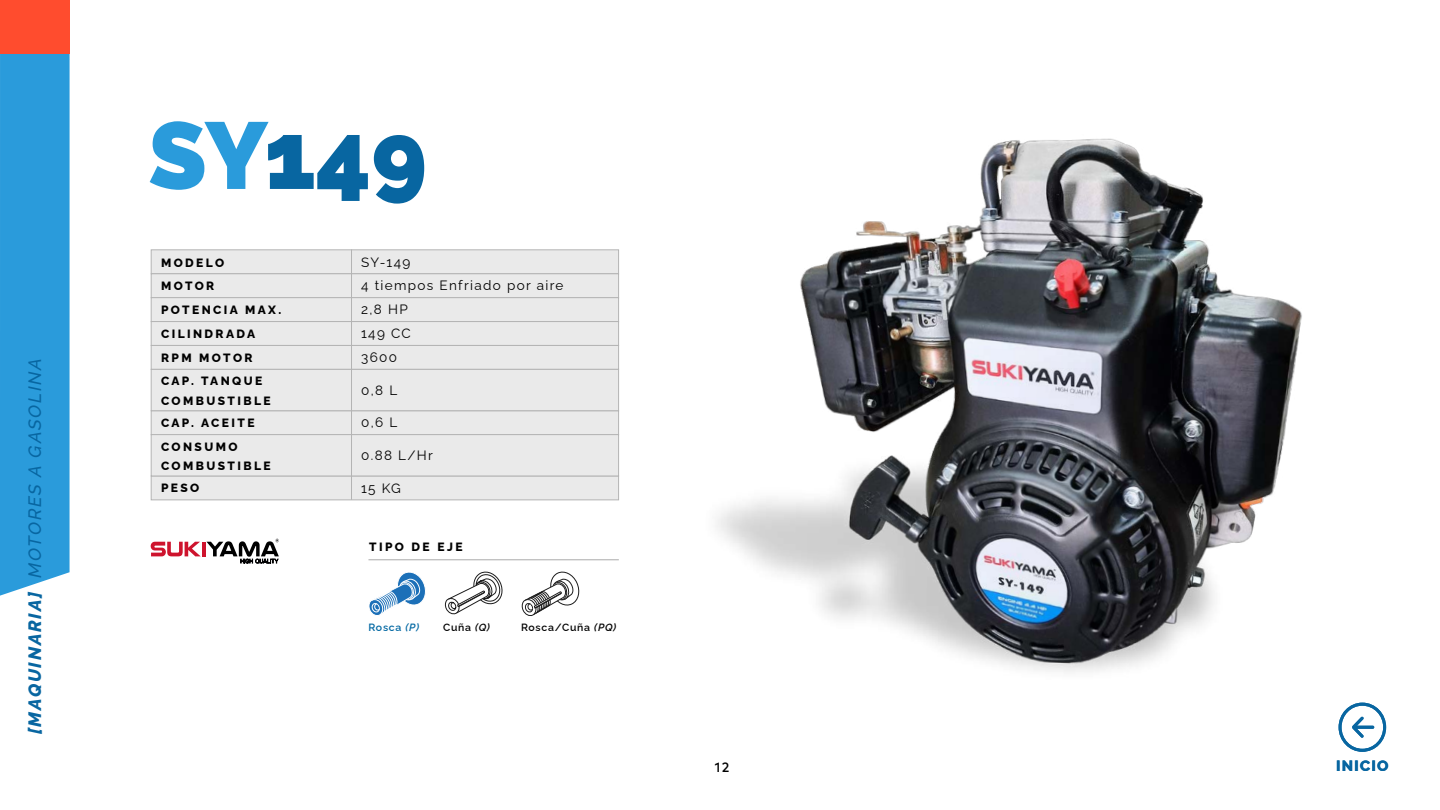
<style>
.page{position:relative;width:1440px;height:810px;background:#fff}
.page>*{position:absolute;margin:0;border:0;box-sizing:border-box;transform-origin:0 0}
.t1{font:900 94.5px "Raleway";letter-spacing:-.01em;color:#0866a1}
.t2{font:italic 500 18px "Raleway";letter-spacing:.1em;color:#0866a1}
.t3{font:800 15px "Raleway";letter-spacing:.075em;color:#0866a1}
.t4{font:13.5px/23.9px "Raleway";letter-spacing:.1em;color:#000}
.t5{font:500 13.5px "Mark Pro";color:#000}
.t6{font:800 12px/24px "Raleway";letter-spacing:.2em;color:#000}
.t7{font:600 10.5px "Raleway";letter-spacing:.07em;color:#000}
.t8{font:600 10.5px "Raleway";letter-spacing:.07em;color:#0067a2}
.s1{font-weight:800}
.s2{color:#2a9bdb}
.s3{font-style:italic}
</style>
<div class="page">
<div style="left:0;top:54px;width:70px;height:542px;background:#2a9bdb"></div>
<svg style="left:1339px;top:732px;width:47px;height:20px"></svg>
<div style="left:0;top:0;width:70px;height:54px;background:#ff4c2e"></div>
<div style="left:151px;top:249px;width:468px;height:25px;background:#eaeaea;border:1px solid #b4b4b4"></div>
<div style="left:151px;top:273px;width:468px;height:25px;background:#eaeaea;border:1px solid #b4b4b4"></div>
<div style="left:151px;top:297px;width:468px;height:25px;background:#eaeaea;border:1px solid #b4b4b4"></div>
<div style="left:151px;top:321px;width:468px;height:25px;background:#eaeaea;border:1px solid #b4b4b4"></div>
<div style="left:151px;top:345px;width:468px;height:25px;background:#eaeaea;border:1px solid #b4b4b4"></div>
<div style="left:151px;top:476px;width:468px;height:24px;background:#eaeaea;border:1px solid #b4b4b4"></div>
<div style="left:151px;top:410px;width:468px;height:25px;background:#eaeaea;border:1px solid #b4b4b4"></div>
<div style="left:151px;top:369px;width:468px;height:42px;background:#eaeaea;border:1px solid #b4b4b4"></div>
<div style="left:151px;top:434px;width:468px;height:42px;background:#eaeaea;border:1px solid #b4b4b4"></div>
<hr style="left:351px;top:249px;width:1px;height:251px;background:#b4b4b4">
<img style="left:716px;top:138px;width:670px;height:594px">
<hr style="left:368px;top:559px;width:251px;height:1px;background:#b4b4b4">
<svg style="left:151px;top:542px;width:49px;height:14px"></svg>
<hr style="left:202px;top:542px;width:4px;height:14px;background:#ce132d">
<svg style="left:207px;top:539px;width:72px;height:25px"></svg>
<svg style="left:521px;top:571px;width:59px;height:45px"></svg>
<svg style="left:369px;top:572px;width:57px;height:43px"></svg>
<svg style="left:444px;top:571px;width:59px;height:44px"></svg>
<h2 class="t2" style="left:20px;top:734px;width:379px;rotate:-90deg"><span class="s1">[MAQUINARIA]</span> MOTORES A GASOLINA</h2>
<h1 class="t1" style="left:148px;top:80px;width:280px"><span class="s2">SY</span>149</h1>
<p class="t6" style="left:161px;top:249px;width:65px">MODELO</p>
<p class="t4" style="left:361px;top:249px;width:204px">SY-149<br>4 tiempos Enfriado por aire<br>2,8 HP<br>149 CC<br>3600</p>
<p class="t4" style="left:361px;top:377px;width:38px">0,8 L</p>
<p class="t4" style="left:361px;top:409px;width:38px">0,6 L</p>
<p class="t4" style="left:361px;top:442px;width:73px">0.88 L/Hr</p>
<p class="t4" style="left:361px;top:474px;width:41px">15 KG</p>
<p class="t6" style="left:161px;top:272px;width:122px">MOTOR<br>POTENCIA MAX.<br>CILINDRADA<br>RPM MOTOR</p>
<p class="t6" style="left:161px;top:370px;width:111px;line-height:19.5px">CAP. TANQUE<br>COMBUSTIBLE</p>
<p class="t6" style="left:161px;top:435px;width:111px;line-height:19.5px">CONSUMO<br>COMBUSTIBLE</p>
<p class="t6" style="left:161px;top:409px;width:95px">CAP. ACEITE</p>
<p class="t6" style="left:161px;top:475px;width:40px">PESO</p>
<p class="t6" style="left:369px;top:533px;width:95px">TIPO DE EJE</p>
<p class="t8" style="left:368px;top:619px;width:52px">Rosca <span class="s3">(P)</span></p>
<p class="t7" style="left:443px;top:619px;width:48px">Cuña <span class="s3">(Q)</span></p>
<p class="t7" style="left:521px;top:619px;width:97px">Rosca/Cuña <span class="s3">(PQ)</span></p>
<p class="t5" style="left:715px;top:757px;width:16px">12</p>
<p class="t3" style="left:1336px;top:754px;width:54px">INICIO</p>
</div>
